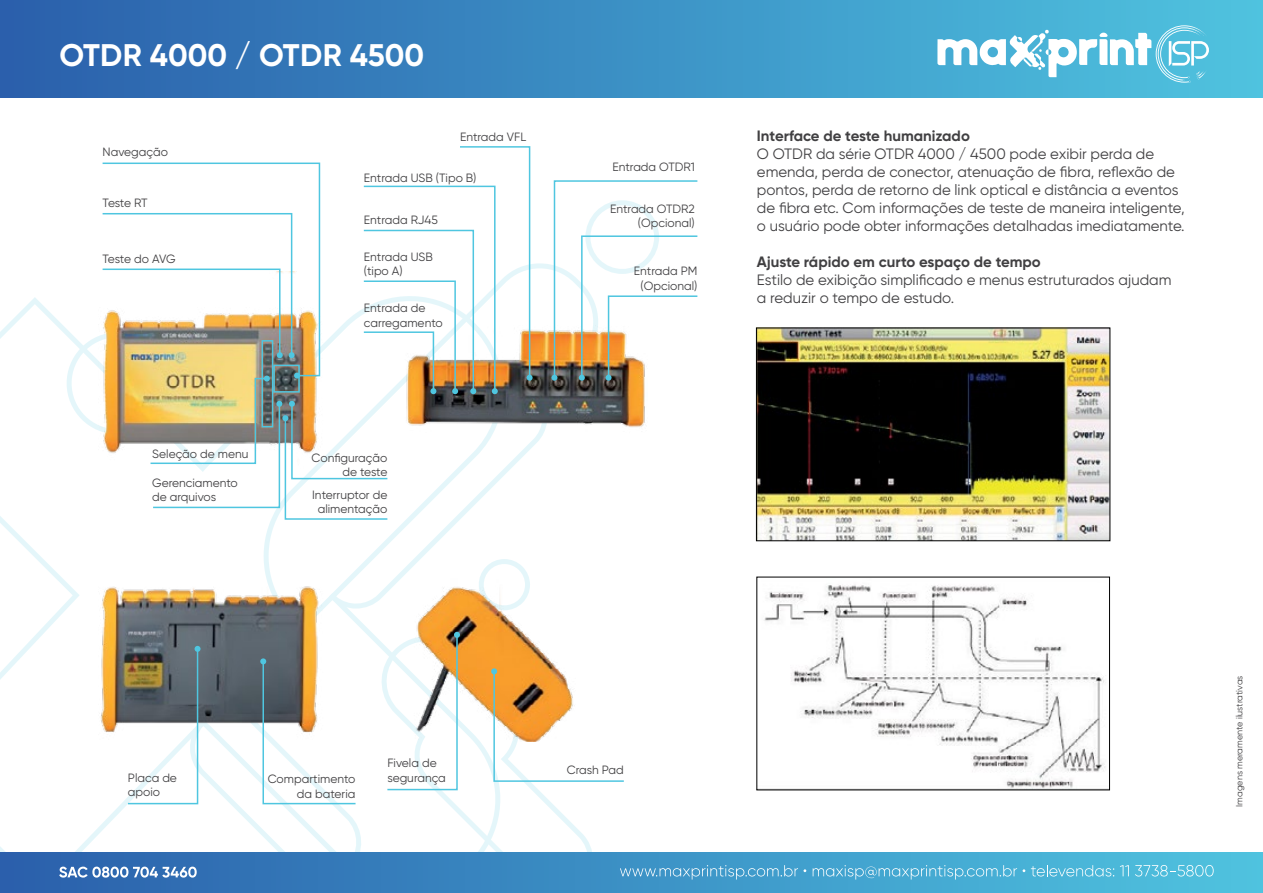
<style>
.page{position:relative;width:1263px;height:893px;background:#fff}
.page>*{position:absolute;margin:0;border:0;box-sizing:border-box;transform-origin:0 0}
.t1{font:700 31.2px "Gilroy";color:#fff}
.t2{font:15px/18px "Gilroy";color:#414042}
.t3{font:700 15px "Gilroy";color:#414042}
.t4{font:12px/14.4px "Gilroy";color:#414042;text-align:right}
.t5{font:12px "Gilroy";letter-spacing:-.03em;color:#414042}
.t6{font:9px "Gilroy";color:#414042}
</style>
<div class="page">
<svg style="left:491px;top:783px;width:105px;height:70px"></svg>
<svg style="left:0;top:297px;width:491px;height:556px"></svg>
<div style="left:0;top:0;width:1263px;height:98px;background:linear-gradient(to right,#2a5eab,#4fc4e0)"></div>
<div style="left:0;top:853px;width:1263px;height:40px;background:linear-gradient(to right,#2a5eab,#4fc4e0)"></div>
<svg style="left:937px;top:25px;width:272px;height:58px"></svg>
<svg style="left:620px;top:865px;width:186px;height:14px;background:#58a6d0"></svg>
<svg style="left:813px;top:865px;width:212px;height:14px;background:#5eb4d8"></svg>
<svg style="left:1031px;top:865px;width:83px;height:12px"></svg>
<svg style="left:1120px;top:865px;width:9px;height:11px"></svg>
<svg style="left:1135px;top:865px;width:79px;height:11px"></svg>
<img style="left:758px;top:330px;width:350px;height:209px">
<div style="left:756px;top:328px;width:354px;height:213px;border:1px solid #000"></div>
<img style="left:764px;top:585px;width:341px;height:203px">
<img style="left:98px;top:330px;width:547px;height:411px">
<svg style="left:386px;top:632px;width:74px;height:159px"></svg>
<svg style="left:551px;top:180px;width:147px;height:201px"></svg>
<svg style="left:491px;top:668px;width:134px;height:115px"></svg>
<svg style="left:59px;top:646px;width:298px;height:235px"></svg>
<svg style="left:80px;top:146px;width:453px;height:374px"></svg>
<h1 class="t1" style="left:59px;top:36px;width:366px">OTDR 4000 / OTDR 4500</h1>
<p class="t4" style="left:103px;top:144px;width:67px">Navegação</p>
<p class="t4" style="left:460px;top:130px;width:68px">Entrada VFL</p>
<p class="t4" style="left:103px;top:195px;width:47px">Teste RT</p>
<p class="t5" style="left:103px;top:252px;width:74px">Teste do AVG</p>
<p class="t4" style="left:152px;top:446px;width:98px">Seleção de menu</p>
<p class="t4" style="left:152px;top:475px;width:87px;text-align:left">Gerenciamento de arquivos</p>
<p class="t4" style="left:364px;top:171px;width:114px">Entrada USB (Tipo B)</p>
<p class="t4" style="left:364px;top:213px;width:76px">Entrada RJ45</p>
<p class="t4" style="left:364px;top:249px;width:71px;text-align:left">Entrada USB (tipo A)</p>
<p class="t4" style="left:364px;top:301px;width:80px;text-align:left">Entrada de carregamento</p>
<p class="t4" style="left:311px;top:450px;width:77px">Configuração de teste</p>
<p class="t4" style="left:312px;top:487px;width:77px;text-align:center">Interruptor de alimentação</p>
<p class="t4" style="left:612px;top:159px;width:84px">Entrada OTDR1</p>
<p class="t4" style="left:610px;top:201px;width:86px">Entrada OTDR2 (Opcional)</p>
<p class="t4" style="left:634px;top:264px;width:65px;text-align:center">Entrada PM (Opcional)</p>
<p class="t3" style="left:757px;top:126px;width:214px">Interface de teste humanizado</p>
<p class="t2" style="left:757px;top:144px;width:429px">O OTDR da série OTDR 4000 / 4500 pode exibir perda de emenda, perda de conector, atenuação de fibra, reflexão de pontos, perda de retorno de link optical e distância a eventos de fibra etc. Com informações de teste de maneira inteligente, o usuário pode obter informações detalhadas imediatamente.</p>
<p class="t3" style="left:757px;top:252px;width:285px">Ajuste rápido em curto espaço de tempo</p>
<p class="t2" style="left:757px;top:270px;width:416px">Estilo de exibição simplificado e menus estruturados ajudam a reduzir o tempo de estudo.</p>
<p class="t4" style="left:387px;top:756px;width:51px">Fivela de</p>
<p class="t4" style="left:128px;top:770px;width:51px">Placa de</p>
<p class="t4" style="left:387px;top:770px;width:60px">segurança</p>
<p class="t4" style="left:128px;top:784px;width:34px">apoio</p>
<p class="t4" style="left:268px;top:772px;width:89px">Compartimento da bateria</p>
<p class="t4" style="left:567px;top:762px;width:58px">Crash Pad</p>
<p class="t6" style="left:1234px;top:807px;width:133px;rotate:-90deg">Imagens meramente ilustrativas</p>
</div>
